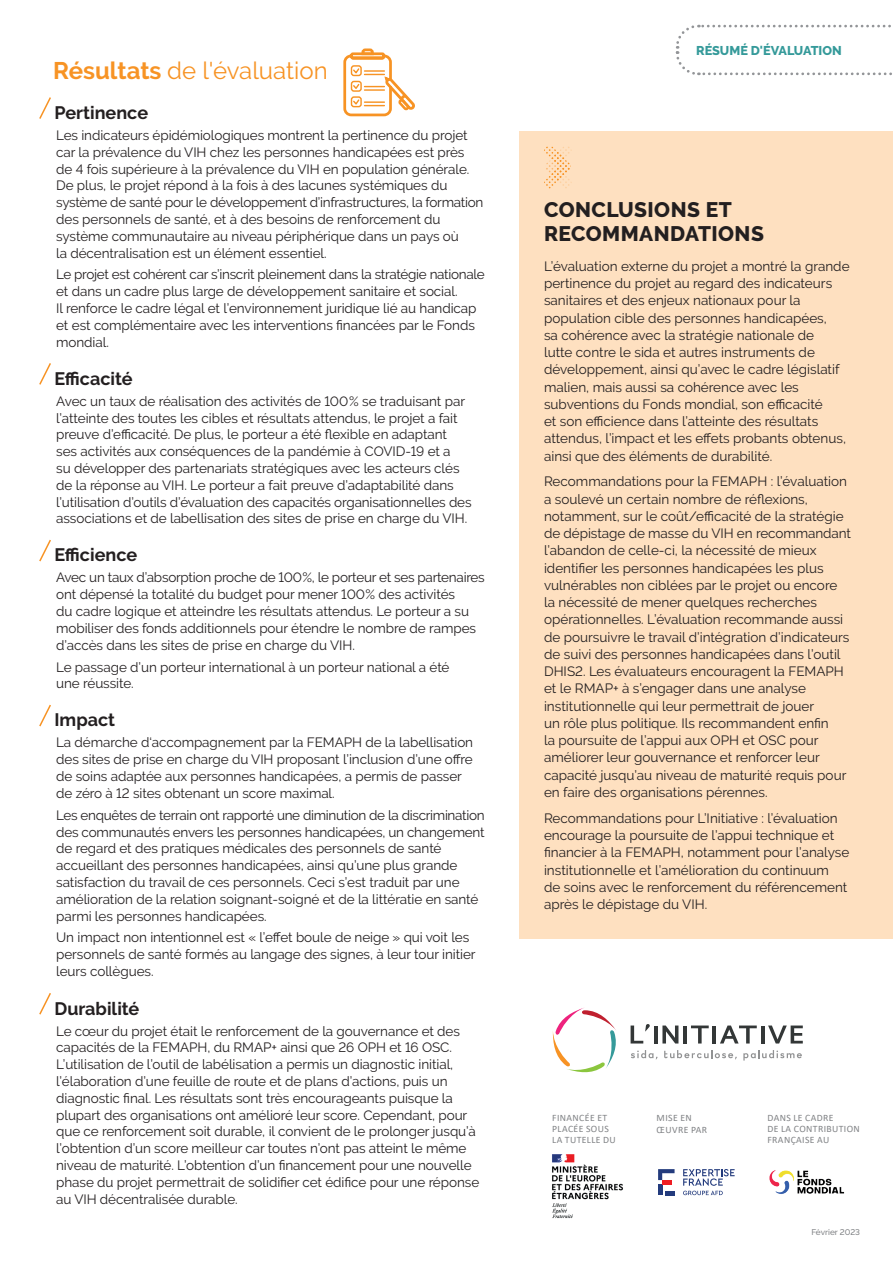
<style>
.page{position:relative;width:893px;height:1263px;background:#fff}
.page>*{position:absolute;margin:0;border:0;box-sizing:border-box;transform-origin:0 0}
.t1{font:24px "Raleway";color:#f79324}
.t2{font:800 21px/24px "Raleway";letter-spacing:.02em;color:#231f20}
.t3{font:700 18px "Raleway";color:#231f20}
.t4{font:13.5px/16.8px "Raleway";letter-spacing:-.005em;color:#231f20}
.t5{font:800 12.75px "Raleway";color:#359a9a}
.t6{font:9.75px/11.4px "Calibri";letter-spacing:.04em;color:#808285}
.t7{font:500 8.25px "Raleway";color:#808285}
.s1{font-weight:700}
</style>
<div class="page">
<div style="left:520px;top:131px;width:373px;height:808px;background:#fee0c0"></div>
<svg style="left:39px;top:97px;width:12px;height:22px"></svg>
<svg style="left:39px;top:363px;width:12px;height:22px"></svg>
<svg style="left:39px;top:539px;width:12px;height:23px"></svg>
<svg style="left:39px;top:704px;width:12px;height:23px"></svg>
<svg style="left:39px;top:993px;width:12px;height:22px"></svg>
<img style="left:552px;top:1154px;width:71px;height:65px">
<img style="left:769px;top:1170px;width:76px;height:24px">
<hr style="left:658px;top:1184px;width:4px;height:11px;background:#233b7d">
<svg style="left:665px;top:1191px;width:9px;height:4px"></svg>
<svg style="left:658px;top:1169px;width:17px;height:15px"></svg>
<svg style="left:683px;top:1169px;width:52px;height:26px"></svg>
<svg style="left:343px;top:48px;width:72px;height:69px"></svg>
<svg style="left:544px;top:147px;width:28px;height:41px"></svg>
<svg style="left:675px;top:24px;width:217px;height:52px"></svg>
<svg style="left:553px;top:1008px;width:63px;height:65px"></svg>
<svg style="left:631px;top:1024px;width:19px;height:19px"></svg>
<hr style="left:654px;top:1025px;width:3px;height:18px;background:#333737">
<svg style="left:662px;top:1025px;width:16px;height:18px"></svg>
<hr style="left:683px;top:1025px;width:4px;height:18px;background:#333737">
<svg style="left:691px;top:1025px;width:18px;height:18px"></svg>
<hr style="left:713px;top:1025px;width:3px;height:18px;background:#333737">
<svg style="left:720px;top:1025px;width:37px;height:18px"></svg>
<hr style="left:761px;top:1025px;width:3px;height:18px;background:#333737">
<svg style="left:768px;top:1025px;width:35px;height:18px"></svg>
<svg style="left:631px;top:1050px;width:26px;height:10px"></svg>
<svg style="left:664px;top:1050px;width:73px;height:10px"></svg>
<svg style="left:743px;top:1050px;width:59px;height:10px"></svg>
<h1 class="t1" style="left:53px;top:57px;width:276px"><span class="s1">Résultats</span> de l'évaluation</h1>
<h3 class="t3" style="left:54px;top:102px;width:95px">Pertinence</h3>
<p class="t4" style="left:56px;top:127px;width:429px">Les indicateurs épidémiologiques montrent la pertinence du projet car la prévalence du VIH chez les personnes handicapées est près de 4 fois supérieure à la prévalence du VIH en population générale.<br>De plus, le projet répond à la fois à des lacunes systémiques du système de santé pour le développement d’infrastructures, la formation des personnels de santé, et à des besoins de renforcement du système communautaire au niveau périphérique dans un pays où<br>la décentralisation est un élément essentiel.</p>
<p class="t4" style="left:56px;top:266px;width:430px">Le projet est cohérent car s’inscrit pleinement dans la stratégie nationale et dans un cadre plus large de développement sanitaire et social.<br>Il renforce le cadre légal et l’environnement juridique lié au handicap et est complémentaire avec les interventions financées par le Fonds mondial.</p>
<h3 class="t3" style="left:54px;top:368px;width:80px">Efficacité</h3>
<p class="t4" style="left:56px;top:393px;width:417px">Avec un taux de réalisation des activités de 100 % se traduisant par l’atteinte des toutes les cibles et résultats attendus, le projet a fait preuve d’efficacité. De plus, le porteur a été flexible en adaptant<br>ses activités aux conséquences de la pandémie à COVID-19 et a<br>su développer des partenariats stratégiques avec les acteurs clés de la réponse au VIH. Le porteur a fait preuve d’adaptabilité dans l’utilisation d’outils d’évaluation des capacités organisationnelles des associations et de labellisation des sites de prise en charge du VIH.</p>
<h3 class="t3" style="left:54px;top:545px;width:84px">Efficience</h3>
<p class="t4" style="left:56px;top:569px;width:430px">Avec un taux d’absorption proche de 100 %, le porteur et ses partenaires ont dépensé la totalité du budget pour mener 100% des activités<br>du cadre logique et atteindre les résultats attendus. Le porteur a su mobiliser des fonds additionnels pour étendre le nombre de rampes d’accès dans les sites de prise en charge du VIH.</p>
<p class="t4" style="left:56px;top:658px;width:395px">Le passage d’un porteur international à un porteur national a été une réussite.</p>
<h3 class="t3" style="left:54px;top:710px;width:62px">Impact</h3>
<p class="t4" style="left:56px;top:734px;width:418px">La démarche d‘accompagnement par la FEMAPH de la labellisation des sites de prise en charge du VIH proposant l’inclusion d’une offre de soins adaptée aux personnes handicapées, a permis de passer de zéro à 12 sites obtenant un score maximal.</p>
<p class="t4" style="left:56px;top:806px;width:430px">Les enquêtes de terrain ont rapporté une diminution de la discrimination des communautés envers les personnes handicapées, un changement de regard et des pratiques médicales des personnels de santé accueillant des personnes handicapées, ainsi qu’une plus grande satisfaction du travail de ces personnels. Ceci s’est traduit par une amélioration de la relation soignant-soigné et de la littératie en santé parmi les personnes handicapées.</p>
<p class="t4" style="left:56px;top:929px;width:421px">Un impact non intentionnel est « l’effet boule de neige » qui voit les personnels de santé formés au langage des signes, à leur tour initier leurs collègues.</p>
<h3 class="t3" style="left:54px;top:998px;width:86px">Durabilité</h3>
<p class="t4" style="left:56px;top:1022px;width:425px">Le cœur du projet était le renforcement de la gouvernance et des capacités de la FEMAPH, du RMAP+ ainsi que 26 OPH et 16 OSC.<br>L’utilisation de l’outil de labélisation a permis un diagnostic initial, l’élaboration d’une feuille de route et de plans d’actions, puis un diagnostic final. Les résultats sont très encourageants puisque la plupart des organisations ont amélioré leur score. Cependant, pour que ce renforcement soit durable, il convient de le prolonger jusqu’à l’obtention d’un score meilleur car toutes n’ont pas atteint le même niveau de maturité. L’obtention d’un financement pour une nouvelle phase du projet permettrait de solidifier cet édifice pour une réponse au VIH décentralisée durable.</p>
<p class="t5" style="left:696px;top:43px;width:147px">RÉSUMÉ D'ÉVALUATION</p>
<h2 class="t2" style="left:544px;top:198px;width:221px">CONCLUSIONS ET<br>RECOMMANDATIONS</h2>
<p class="t4" style="left:544px;top:257px;width:307px;line-height:17.2px">L’évaluation externe du projet a montré la grande pertinence du projet au regard des indicateurs sanitaires et des enjeux nationaux pour la population cible des personnes handicapées,<br>sa cohérence avec la stratégie nationale de<br>lutte contre le sida et autres instruments de développement, ainsi qu’avec le cadre législatif malien, mais aussi sa cohérence avec les subventions du Fonds mondial, son efficacité<br>et son efficience dans l’atteinte des résultats attendus, l’impact et les effets probants obtenus, ainsi que des éléments de durabilité.</p>
<p class="t4" style="left:544px;top:473px;width:309px;line-height:17.2px">Recommandations pour la FEMAPH : l’évaluation a soulevé un certain nombre de réflexions, notamment, sur le coût/efficacité de la stratégie de dépistage de masse du VIH en recommandant l’abandon de celle-ci, la nécessité de mieux identifier les personnes handicapées les plus vulnérables non ciblées par le projet ou encore la nécessité de mener quelques recherches opérationnelles. L’évaluation recommande aussi de poursuivre le travail d’intégration d’indicateurs de suivi des personnes handicapées dans l’outil DHIS2. Les évaluateurs encouragent la FEMAPH et le RMAP+ à s’engager dans une analyse institutionnelle qui leur permettrait de jouer<br>un rôle plus politique. Ils recommandent enfin<br>la poursuite de l’appui aux OPH et OSC pour améliorer leur gouvernance et renforcer leur capacité jusqu’au niveau de maturité requis pour en faire des organisations pérennes.</p>
<p class="t4" style="left:544px;top:809px;width:307px;line-height:17.2px">Recommandations pour L’Initiative : l’évaluation encourage la poursuite de l’appui technique et financier à la FEMAPH, notamment pour l’analyse institutionnelle et l’amélioration du continuum<br>de soins avec le renforcement du référencement après le dépistage du VIH.</p>
<p class="t6" style="left:552px;top:1111px;width:65px">FINANCÉE ET<br>PLACÉE SOUS<br>LA TUTELLE DU</p>
<p class="t6" style="left:657px;top:1112px;width:52px">MISE EN<br>ŒUVRE PAR</p>
<p class="t6" style="left:767px;top:1111px;width:94px">DANS LE CADRE<br>DE LA CONTRIBUTION<br>FRANÇAISE AU</p>
<p class="t7" style="left:811px;top:1228px;width:50px">Février 2023</p>
</div>
